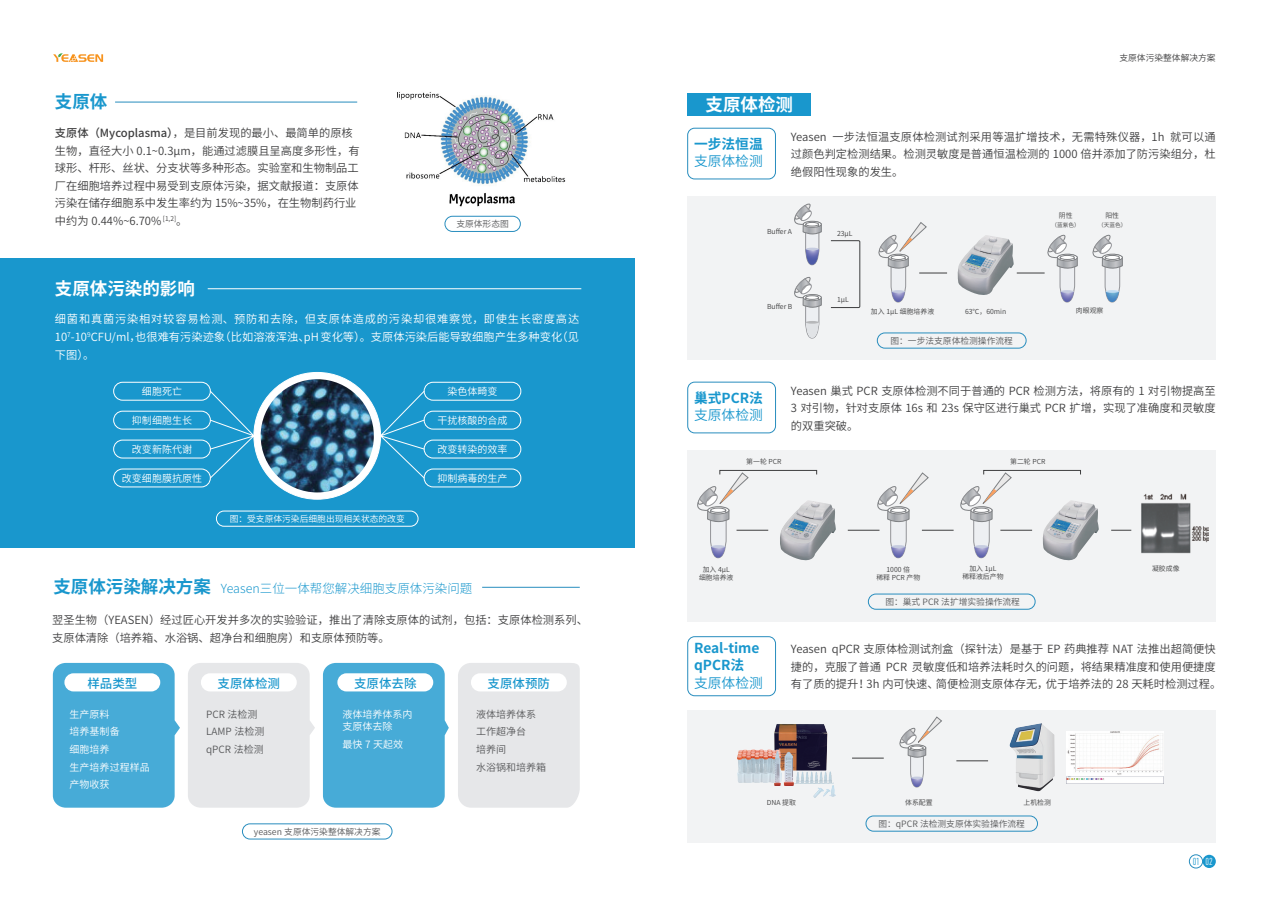
<style>
.page{position:relative;width:1269px;height:908px;background:#fff}
.page>*{position:absolute;margin:0;border:0;box-sizing:border-box;transform-origin:0 0}
.t1{font:700 17.5px "Source Han Sans CN";color:#fff}
.t2{font:700 17.5px "Source Han Sans CN";color:#1997cd}
.t3{font:700 13.75px/17.5px "Source Han Sans CN";color:#1997cd}
.t4{font:13.75px "Source Han Sans CN";color:#1997cd}
.t5{font:300 12.5px "Source Han Sans CN";color:#1997cd}
.t6{font:500 12.5px "Source Han Sans CN";color:#1997cd}
.t7{font:11.25px/17.5px "Source Han Sans CN";color:#3e3e3f}
.t8{font:11.25px/17.5px "Source Han Sans CN";color:#fff;text-align:justify}
.t9{font:10px/17.5px "Source Han Sans CN";color:#fff}
.t10{font:10px/17.5px "Source Han Sans CN";color:#57585a}
.t11{font:10px "DIN Cond";color:#1997cd}
.t12{font:8.75px "Source Han Sans CN";color:#57585a}
.t13{font:8.75px "Source Han Sans CN";color:#fff}
.t14{font:8.75px "Source Han Sans CN";color:#3e3e3f}
.t15{font:6.88px/8.4px "Source Han Sans CN";color:#3e3e3f;text-align:center}
.t16{font:5.62px "Source Han Sans CN";color:#3e3e3f}
.s1{font-weight:500}
.s2{color:#fff}
</style>
<div class="page">
<div style="left:687px;top:196px;width:528px;height:163px;background:#f2f3f4"></div>
<div style="left:687px;top:450px;width:528px;height:171px;background:#f2f3f4"></div>
<div style="left:687px;top:710px;width:528px;height:132px;background:#f2f3f4"></div>
<div style="left:865px;top:815px;width:172px;height:16px;border:1px solid #288dbe;border-radius:8px"></div>
<div style="left:687px;top:636px;width:89px;height:59px;border:1px solid #288dbe;border-radius:7px"></div>
<img style="left:1066px;top:731px;width:97px;height:51px">
<div style="left:687px;top:93px;width:124px;height:22px;background:#1997cd"></div>
<svg style="left:1092px;top:234px;width:30px;height:68px"></svg>
<svg style="left:794px;top:203px;width:27px;height:62px"></svg>
<svg style="left:794px;top:277px;width:27px;height:61px"></svg>
<div style="left:877px;top:332px;width:149px;height:16px;border:1px solid #288dbe;border-radius:8px"></div>
<svg style="left:830px;top:240px;width:30px;height:68px"></svg>
<svg style="left:878px;top:222px;width:69px;height:80px"></svg>
<svg style="left:1016px;top:234px;width:61px;height:68px"></svg>
<img style="left:957px;top:235px;width:56px;height:60px">
<div style="left:868px;top:593px;width:167px;height:16px;border:1px solid #288dbe;border-radius:8px"></div>
<div style="left:687px;top:381px;width:89px;height:52px;border:1px solid #288dbe;border-radius:7px"></div>
<div style="left:687px;top:128px;width:88px;height:51px;border:1px solid #288dbe;border-radius:7px"></div>
<svg style="left:899px;top:716px;width:43px;height:72px"></svg>
<hr style="left:852px;top:757px;width:31px;height:1px;background:#3e3e3f">
<hr style="left:956px;top:760px;width:32px;height:1px;background:#3e3e3f">
<img style="left:1141px;top:493px;width:67px;height:61px">
<svg style="left:697px;top:474px;width:51px;height:84px"></svg>
<svg style="left:874px;top:472px;width:54px;height:86px"></svg>
<svg style="left:960px;top:474px;width:51px;height:84px"></svg>
<img style="left:780px;top:500px;width:55px;height:61px">
<img style="left:1042px;top:500px;width:56px;height:61px">
<div style="left:719px;top:470px;width:98px;height:4px;border:1px solid #3e3e3f"></div>
<div style="left:983px;top:470px;width:97px;height:4px;border:1px solid #3e3e3f"></div>
<hr style="left:736px;top:529px;width:32px;height:1px;background:#3e3e3f">
<hr style="left:847px;top:529px;width:32px;height:1px;background:#3e3e3f">
<hr style="left:922px;top:529px;width:31px;height:1px;background:#3e3e3f">
<hr style="left:1000px;top:529px;width:32px;height:1px;background:#3e3e3f">
<svg style="left:1111px;top:529px;width:20px;height:1px"></svg>
<img style="left:1009px;top:723px;width:45px;height:68px">
<div style="left:1189px;top:854px;width:13px;height:13px;border:1px solid #288dbe;border-radius:50%"></div>
<div style="left:1202px;top:854px;width:13px;height:13px;background:#1997cd;border-radius:50%"></div>
<img style="left:814px;top:785px;width:21px;height:12px">
<img style="left:774px;top:724px;width:53px;height:46px">
<img style="left:737px;top:749px;width:44px;height:33px">
<img style="left:775px;top:751px;width:18px;height:34px">
<img style="left:796px;top:771px;width:36px;height:11px">
<div style="left:0;top:258px;width:634px;height:289px;background:#1997cd"></div>
<div style="left:254px;top:372px;width:126px;height:127px;background:#fff;border-radius:50%"></div>
<hr style="left:115px;top:102px;width:242px;height:1px;background:#288dbe">
<div style="left:444px;top:216px;width:76px;height:16px;border:1px solid #288dbe;border-radius:8px"></div>
<div style="left:216px;top:510px;width:202px;height:16px;border:1px solid #fff;border-radius:8px"></div>
<div style="left:242px;top:823px;width:150px;height:16px;border:1px solid #288dbe;border-radius:8px"></div>
<hr style="left:208px;top:288px;width:373px;height:1px;background:#fff">
<hr style="left:482px;top:586px;width:98px;height:1px;background:#288dbe">
<img style="left:261px;top:379px;width:113px;height:113px;border-radius:57px">
<div style="left:113px;top:382px;width:98px;height:18px;border:1px solid #fff;border-radius:9px"></div>
<div style="left:113px;top:410px;width:98px;height:19px;border:1px solid #fff;border-radius:9px"></div>
<div style="left:113px;top:439px;width:98px;height:19px;border:1px solid #fff;border-radius:9px"></div>
<div style="left:113px;top:468px;width:98px;height:19px;border:1px solid #fff;border-radius:9px"></div>
<div style="left:424px;top:382px;width:97px;height:18px;border:1px solid #fff;border-radius:9px"></div>
<div style="left:424px;top:410px;width:97px;height:19px;border:1px solid #fff;border-radius:9px"></div>
<div style="left:424px;top:439px;width:97px;height:19px;border:1px solid #fff;border-radius:9px"></div>
<div style="left:424px;top:468px;width:97px;height:19px;border:1px solid #fff;border-radius:9px"></div>
<svg style="left:209px;top:390px;width:47px;height:88px"></svg>
<svg style="left:378px;top:390px;width:47px;height:88px"></svg>
<div style="left:53px;top:662px;width:127px;height:145px;background:#47abd7"></div>
<div style="left:188px;top:663px;width:127px;height:144px;background:#e6e7e9"></div>
<div style="left:323px;top:662px;width:126px;height:145px;background:#47abd7"></div>
<div style="left:458px;top:663px;width:122px;height:144px;background:#e6e7e9"></div>
<div style="left:64px;top:673px;width:96px;height:18px;background:#fff;border-radius:9px"></div>
<div style="left:201px;top:673px;width:96px;height:18px;background:#fff;border-radius:9px"></div>
<div style="left:337px;top:673px;width:96px;height:18px;background:#fff;border-radius:9px"></div>
<div style="left:471px;top:673px;width:96px;height:18px;background:#fff;border-radius:9px"></div>
<img style="left:397px;top:92px;width:169px;height:115px">
<svg style="left:53px;top:53px;width:50px;height:9px"></svg>
<h1 class="t2" style="left:55px;top:92px;width:54px">支原体</h1>
<p class="t7" style="left:55px;top:125px;width:306px"><span class="s1">支原体（Mycoplasma）</span>，是目前发现的最小、最简单的原核生物，直径大小 0.1~0.3μm，能通过滤膜且呈高度多形性，有球形、杆形、丝状、分支状等多种形态。实验室和生物制品工厂在细胞培养过程中易受到支原体污染，据文献报道：支原体污染在储存细胞系中发生率约为 15%~35%，在生物制药行业中约为 0.44%~6.70% <sup>[1,2]</sup>。</p>
<h1 class="t1" style="left:55px;top:278px;width:142px">支原体污染的影响</h1>
<p class="t12" style="left:456px;top:219px;width:54px">支原体形态图</p>
<p class="t8" style="left:55px;top:311px;width:526px">细菌和真菌污染相对较容易检测、预防和去除，但支原体造成的污染却很难察觉，即使生长密度高达10<sup>7</sup>-10<sup>9</sup>CFU/ml，也很难有污染迹象（比如溶液浑浊、pH 变化等）。支原体污染后能导致细胞产生多种变化（见下图）。</p>
<p class="t9" style="left:142px;top:382px;width:42px">细胞死亡</p>
<p class="t9" style="left:132px;top:411px;width:62px">抑制细胞生长</p>
<p class="t9" style="left:132px;top:440px;width:62px">改变新陈代谢</p>
<p class="t9" style="left:122px;top:470px;width:82px">改变细胞膜抗原性</p>
<p class="t13" style="left:230px;top:513px;width:176px">图：受支原体污染后细胞出现相关状态的改变</p>
<p class="t9" style="left:447px;top:382px;width:51px">染色体畸变</p>
<p class="t9" style="left:437px;top:411px;width:71px">干扰核酸的合成</p>
<p class="t9" style="left:437px;top:440px;width:71px">改变转染的效率</p>
<p class="t9" style="left:437px;top:470px;width:71px">抑制病毒的生产</p>
<h1 class="t2" style="left:53px;top:577px;width:159px">支原体污染解决方案</h1>
<p class="t5" style="left:221px;top:580px;width:253px">Yeasen三位一体帮您解决细胞支原体污染问题</p>
<p class="t7" style="left:52px;top:611px;width:537px">翌圣生物（YEASEN）经过匠心开发并多次的实验验证，推出了清除支原体的试剂，包括：支原体检测系列、支原体清除（培养箱、水浴锅、超净台和细胞房）和支原体预防等。</p>
<p class="t6" style="left:87px;top:675px;width:51px">样品类型</p>
<p class="t9" style="left:70px;top:705px;width:82px">生产原料<br>培养基制备<br>细胞培养<br>生产培养过程样品产物收获</p>
<p class="t6" style="left:217px;top:675px;width:64px">支原体检测</p>
<p class="t10" style="left:206px;top:705px;width:60px">PCR 法检测<br>LAMP 法检测qPCR 法检测</p>
<p class="t6" style="left:354px;top:675px;width:64px">支原体去除</p>
<p class="t9" style="left:342px;top:708px;width:71px;line-height:12.5px">液体培养体系内支原体去除</p>
<p class="t9" style="left:342px;top:735px;width:62px">最快 7 天起效</p>
<p class="t12" style="left:254px;top:826px;width:128px">yeasen 支原体污染整体解决方案</p>
<p class="t6" style="left:487px;top:675px;width:64px">支原体预防</p>
<p class="t10" style="left:476px;top:705px;width:71px">液体培养体系工作超净台<br>培养间<br>水浴锅和培养箱</p>
<p class="t14" style="left:1119px;top:53px;width:98px">支原体污染整体解决方案</p>
<h1 class="t1" style="left:705px;top:94px;width:89px">支原体检测</h1>
<p class="t3" style="left:694px;top:135px;width:70px">一步法恒温</p>
<p class="t4" style="left:694px;top:153px;width:70px">支原体检测</p>
<p class="t7" style="left:791px;top:128px;width:426px;text-align:justify">Yeasen 一步法恒温支原体检测试剂采用等温扩增技术，无需特殊仪器，1h 就可以通过颜色判定检测结果。检测灵敏度是普通恒温检测的 1000 倍并添加了防污染组分，杜绝假阳性现象的发生。</p>
<p class="t15" style="left:767px;top:227px;width:26px">Buffer A</p>
<p class="t15" style="left:837px;top:229px;width:17px">23μL</p>
<p class="t15" style="left:1058px;top:212px;width:15px">阴性</p>
<p class="t16" style="left:1051px;top:221px;width:30px">（蓝紫色）</p>
<p class="t15" style="left:1105px;top:212px;width:15px">阳性</p>
<p class="t16" style="left:1098px;top:221px;width:30px">（天蓝色）</p>
<p class="t15" style="left:767px;top:302px;width:27px">Buffer B</p>
<p class="t15" style="left:837px;top:295px;width:13px">1μL</p>
<p class="t15" style="left:871px;top:308px;width:65px">加入 1μL 细胞培养液</p>
<p class="t15" style="left:965px;top:308px;width:43px">63℃，60min</p>
<p class="t15" style="left:1076px;top:306px;width:29px">肉眼观察</p>
<p class="t12" style="left:890px;top:335px;width:124px">图：一步法支原体检测操作流程</p>
<p class="t3" style="left:694px;top:389px;width:70px">巢式PCR法</p>
<p class="t4" style="left:694px;top:407px;width:70px">支原体检测</p>
<p class="t7" style="left:791px;top:382px;width:426px;text-align:justify">Yeasen 巢式 PCR 支原体检测不同于普通的 PCR 检测方法，将原有的 1 对引物提高至3 对引物，针对支原体 16s 和 23s 保守区进行巢式 PCR 扩增，实现了准确度和灵敏度的双重突破。</p>
<p class="t15" style="left:746px;top:457px;width:37px">第一轮 PCR</p>
<p class="t15" style="left:1010px;top:457px;width:37px">第二轮 PCR</p>
<p class="t15" style="left:699px;top:565px;width:36px">加入 4μL细胞培养液</p>
<p class="t15" style="left:876px;top:565px;width:45px">1000 倍<br>稀释 PCR 产物</p>
<p class="t15" style="left:962px;top:564px;width:43px">加入 1μL<br>稀释液后产物</p>
<p class="t15" style="left:1152px;top:564px;width:29px">凝胶成像</p>
<p class="t3" style="left:694px;top:639px;width:67px">Real-time qPCR法</p>
<p class="t4" style="left:694px;top:675px;width:70px">支原体检测</p>
<p class="t12" style="left:885px;top:596px;width:136px">图：巢式 PCR 法扩增实验操作流程</p>
<p class="t7" style="left:791px;top:640px;width:432px">Yeasen qPCR 支原体检测试剂盒（探针法）是基于 EP 药典推荐 NAT 法推出超简便快捷的，克服了普通 PCR 灵敏度低和培养法耗时久的问题，将结果精准度和使用便捷度有了质的提升！3h 内可快速、简便检测支原体存无，优于培养法的 28 天耗时检测过程。</p>
<p class="t15" style="left:767px;top:798px;width:31px">DNA 提取</p>
<p class="t15" style="left:905px;top:798px;width:29px">体系配置</p>
<p class="t15" style="left:1023px;top:798px;width:29px">上机检测</p>
<p class="t12" style="left:878px;top:818px;width:148px">图：qPCR 法检测支原体实验操作流程</p>
<p class="t11" style="left:1192px;top:855px;width:22px">01 <span class="s2">02</span></p>
</div>
